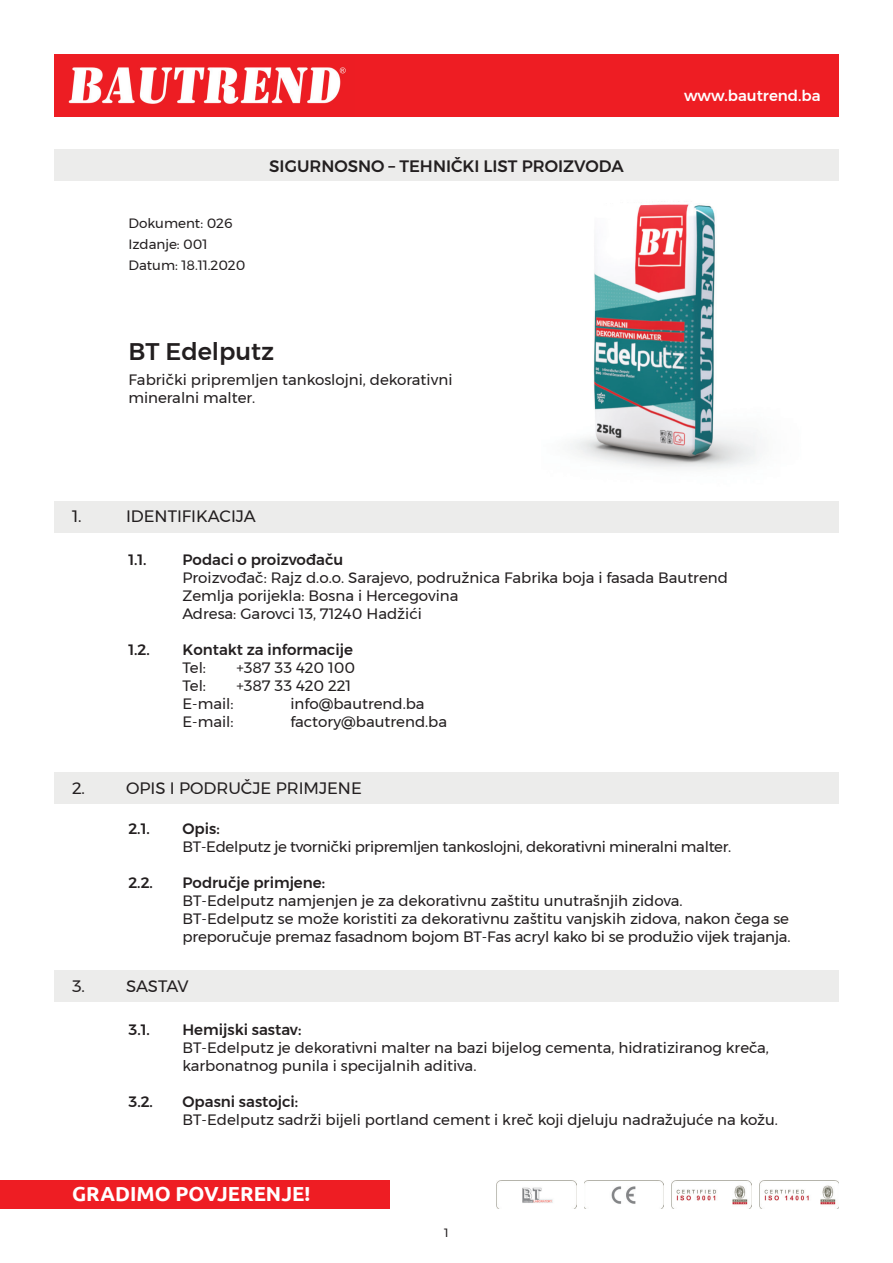
<style>
.page{position:relative;width:893px;height:1263px;background:#fff}
.page>*{position:absolute;margin:0;border:0;box-sizing:border-box;transform-origin:0 0}
.t1{font:500 24px "Montserrat";color:#231f20}
.t2{font:700 20.25px "Ubuntu";color:#fff}
.t3{font:16.5px "Montserrat";color:#231f20}
.t4{font:500 16.5px "Montserrat";color:#231f20}
.t5{font:15px/18px "Montserrat";color:#231f20}
.t6{font:500 15px "Montserrat";color:#231f20}
.t7{font:15px "Montserrat";letter-spacing:-.02em;color:#231f20}
.t8{font:500 15px "Montserrat";color:#fff}
.t9{font:13.5px/20.9px "Montserrat";color:#231f20}
.t10{font:12px "Montserrat";color:#231f20}
</style>
<div class="page">
<img style="left:570px;top:201px;width:191px;height:268px">
<div style="left:54px;top:501px;width:785px;height:31px;background:#ececeb"></div>
<div style="left:54px;top:150px;width:785px;height:31px;background:#ececeb"></div>
<div style="left:54px;top:773px;width:785px;height:31px;background:#ececeb"></div>
<div style="left:54px;top:970px;width:785px;height:32px;background:#ececeb"></div>
<div style="left:308px;top:54px;width:531px;height:62px;background:#ee1d23"></div>
<img style="left:54px;top:54px;width:292px;height:62px">
<div style="left:0;top:1180px;width:390px;height:29px;background:#ee1d23"></div>
<img style="left:496px;top:1180px;width:80px;height:29px">
<img style="left:759px;top:1180px;width:80px;height:29px">
<img style="left:672px;top:1180px;width:79px;height:29px">
<img style="left:584px;top:1180px;width:80px;height:29px">
<p class="t9" style="left:128px;top:213px;width:106px">Dokument: 026</p>
<p class="t9" style="left:128px;top:234px;width:118px">Izdanje: 001<br>Datum: 18.11.2020</p>
<p class="t4" style="left:269px;top:153px;width:356px">SIGURNOSNO – TEHNIČKI LIST PROIZVODA</p>
<h1 class="t1" style="left:128px;top:333px;width:147px">BT Edelputz</h1>
<p class="t5" style="left:128px;top:371px;width:325px">Fabrički pripremljen tankoslojni, dekorativni mineralni malter.</p>
<p class="t3" style="left:72px;top:504px;width:11px">1.</p>
<p class="t3" style="left:126px;top:504px;width:131px">IDENTIFIKACIJA</p>
<p class="t8" style="left:684px;top:84px;width:138px">www.bautrend.ba</p>
<p class="t6" style="left:128px;top:548px;width:20px">1.1.</p>
<p class="t6" style="left:182px;top:548px;width:162px">Podaci o proizvođaču</p>
<p class="t5" style="left:182px;top:569px;width:547px">Proizvođač: Rajz d.o.o. Sarajevo, podružnica Fabrika boja i fasada Bautrend<br>Zemlja porijekla: Bosna i Hercegovina<br>Adresa: Garovci 13, 71240 Hadžići</p>
<p class="t6" style="left:128px;top:638px;width:23px">1.2.</p>
<p class="t6" style="left:182px;top:638px;width:172px">Kontakt za informacije</p>
<p class="t5" style="left:182px;top:659px;width:25px">Tel:</p>
<p class="t5" style="left:236px;top:659px;width:120px">+387 33 420 100</p>
<p class="t5" style="left:182px;top:677px;width:25px">Tel:</p>
<p class="t5" style="left:236px;top:677px;width:116px">+387 33 420 221</p>
<p class="t5" style="left:182px;top:695px;width:53px">E-mail:</p>
<p class="t5" style="left:290px;top:695px;width:136px">info@bautrend.ba</p>
<p class="t5" style="left:182px;top:713px;width:53px">E-mail:</p>
<p class="t5" style="left:290px;top:713px;width:158px">factory@bautrend.ba</p>
<p class="t3" style="left:72px;top:775px;width:14px">2.</p>
<p class="t3" style="left:126px;top:775px;width:237px">OPIS I PODRUČJE PRIMJENE</p>
<p class="t6" style="left:128px;top:817px;width:23px">2.1.</p>
<p class="t6" style="left:182px;top:817px;width:39px">Opis:</p>
<p class="t7" style="left:182px;top:835px;width:550px">BT-Edelputz je tvornički pripremljen tankoslojni, dekorativni mineralni malter.</p>
<p class="t6" style="left:128px;top:871px;width:26px">2.2.</p>
<p class="t6" style="left:182px;top:871px;width:144px">Područje primjene:</p>
<p class="t5" style="left:182px;top:891px;width:609px">BT-Edelputz namjenjen je za dekorativnu zaštitu unutrašnjih zidova.<br>BT-Edelputz se može koristiti za dekorativnu zaštitu vanjskih zidova, nakon čega se preporučuje premaz fasadnom bojom BT-Fas acryl kako bi se produžio vijek trajanja.</p>
<p class="t3" style="left:72px;top:973px;width:15px">3.</p>
<p class="t3" style="left:126px;top:973px;width:64px">SASTAV</p>
<p class="t6" style="left:128px;top:1017px;width:23px">3.1.</p>
<p class="t6" style="left:182px;top:1017px;width:120px">Hemijski sastav:</p>
<p class="t5" style="left:182px;top:1038px;width:588px">BT-Edelputz je dekorativni malter na bazi bijelog cementa, hidratiziranog kreča, karbonatnog punila i specijalnih aditiva.</p>
<p class="t6" style="left:128px;top:1089px;width:26px">3.2.</p>
<p class="t6" style="left:182px;top:1089px;width:117px">Opasni sastojci:</p>
<p class="t5" style="left:182px;top:1110px;width:597px">BT-Edelputz sadrži bijeli portland cement i kreč koji djeluju nadražujuće na kožu.</p>
<h2 class="t2" style="left:72px;top:1182px;width:240px">GRADIMO POVJERENJE!</h2>
<p class="t10" style="left:444px;top:1223px;width:6px">1</p>
</div>
